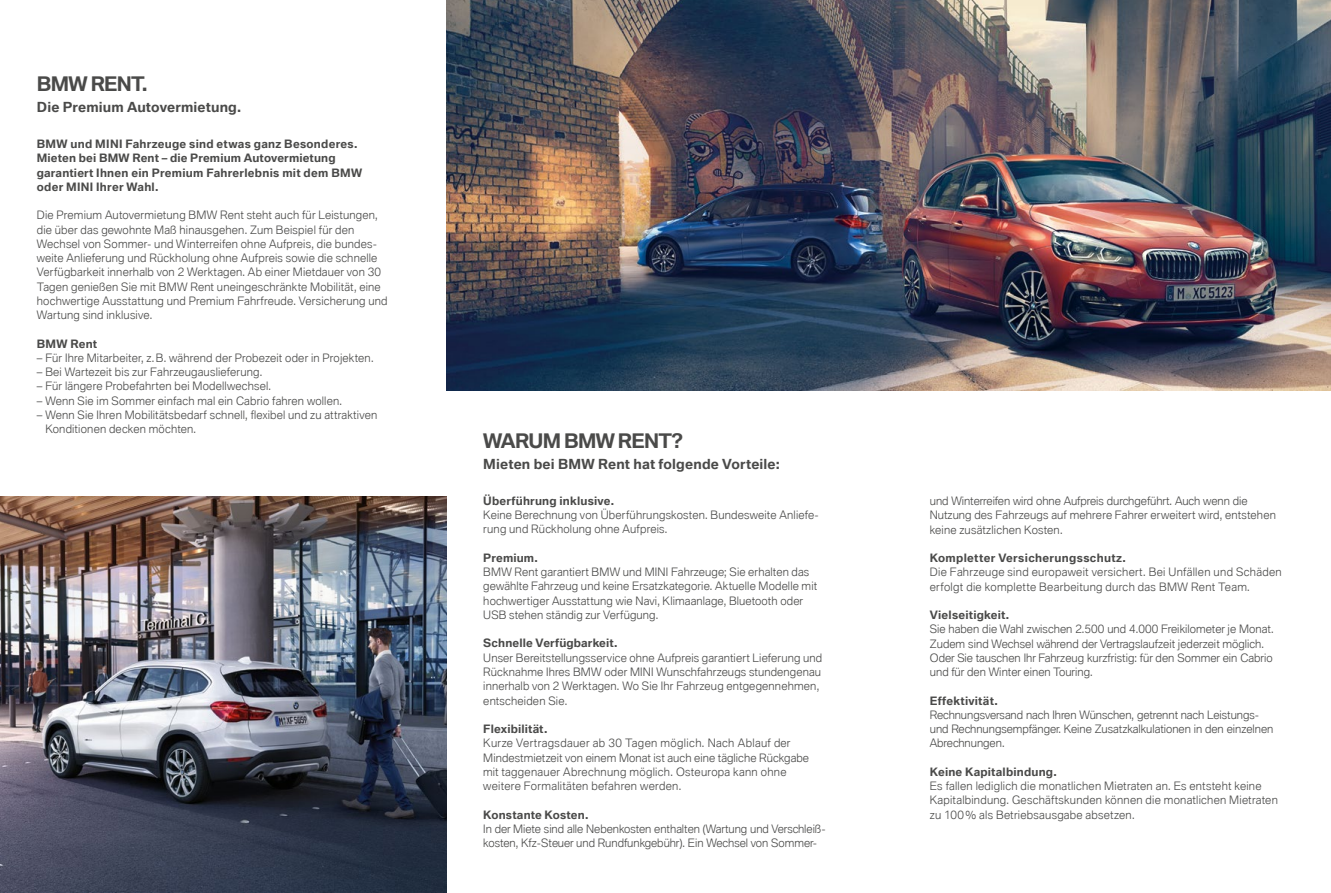
<style>
.page{position:relative;width:1331px;height:893px;background:#fff}
.page>*{position:absolute;margin:0;border:0;box-sizing:border-box;transform-origin:0 0}
.t1{font:700 19.5px "BMW Type Global Pro";letter-spacing:-.04em;color:#4a4a49}
.t2{font:700 13.5px "BMW Type Global Pro";letter-spacing:.01em;color:#4a4a49}
.t3{font:300 11.25px/14.2px "BMW Type Global Pro";letter-spacing:.015em;color:#4a4a49}
.t4{font:700 11.25px/14.2px "BMW Type Global Pro";letter-spacing:.02em;color:#4a4a49}
</style>
<div class="page">
<img style="left:0;top:496px;width:446px;height:397px">
<img style="left:446px;top:0;width:885px;height:391px">
<h1 class="t1" style="left:37px;top:73px;width:112px">BMW RENT.</h1>
<p class="t2" style="left:37px;top:99px;width:206px">Die Premium Autovermietung.</p>
<p class="t4" style="left:37px;top:137px;width:327px">BMW und MINI Fahrzeuge sind etwas ganz Besonderes.<br>Mieten bei BMW Rent – die Premium Autovermietung garantiert Ihnen ein Premium Fahrerlebnis mit dem BMW oder MINI Ihrer Wahl.</p>
<p class="t3" style="left:37px;top:209px;width:352px">Die Premium Autovermietung BMW Rent steht auch für Leistungen, die über das gewohnte Maß hinausgehen. Zum Beispiel für den Wechsel von Sommer- und Winterreifen ohne Aufpreis, die bundes&shy;weite Anlieferung und Rückholung ohne Aufpreis sowie die schnelle Verfügbarkeit innerhalb von 2 Werktagen. Ab einer Mietdauer von 30<br>Tagen genießen Sie mit BMW Rent uneingeschränkte Mobilität, eine hochwertige Ausstattung und Premium Fahrfreude. Versicherung und Wartung sind inklusive.</p>
<p class="t4" style="left:37px;top:337px;width:62px">BMW Rent</p>
<p class="t3" style="left:37px;top:351px;width:338px">– Für Ihre Mitarbeiter, z.B. während der Probezeit oder in Projekten.</p>
<p class="t3" style="left:37px;top:366px;width:227px">– Bei Wartezeit bis zur Fahrzeugauslieferung.</p>
<p class="t3" style="left:37px;top:380px;width:236px">– Für längere Probefahrten bei Modellwechsel.</p>
<p class="t3" style="left:37px;top:394px;width:307px">– Wenn Sie im Sommer einfach mal ein Cabrio fahren wollen.</p>
<p class="t3" style="left:45px;top:408px;width:333px;text-indent:-9px">– Wenn Sie Ihren Mobilitätsbedarf schnell, flexibel und zu attraktiven<br>Konditionen decken möchten.</p>
<h1 class="t1" style="left:483px;top:430px;width:201px">WARUM BMW RENT?</h1>
<p class="t2" style="left:483px;top:456px;width:298px">Mieten bei BMW Rent hat folgende Vorteile:</p>
<p class="t4" style="left:483px;top:494px;width:132px">Überführung inklusive.</p>
<p class="t3" style="left:483px;top:509px;width:337px">Keine Berechnung von Überführungskosten. Bundesweite Anliefe&shy;rung und Rückholung ohne Aufpreis.</p>
<p class="t4" style="left:483px;top:551px;width:56px">Premium.</p>
<p class="t3" style="left:483px;top:566px;width:335px">BMW Rent garantiert BMW und MINI Fahrzeuge; Sie erhalten das gewählte Fahrzeug und keine Ersatzkategorie. Aktuelle Modelle mit hochwertiger Ausstattung wie Navi, Klimaanlage, Bluetooth oder USB stehen ständig zur Verfügung.</p>
<p class="t4" style="left:483px;top:636px;width:136px">Schnelle Verfügbarkeit.</p>
<p class="t3" style="left:483px;top:651px;width:340px">Unser Bereitstellungsservice ohne Aufpreis garantiert Lieferung und Rücknahme Ihres BMW oder MINI Wunschfahrzeugs stundengenau innerhalb von 2 Werktagen. Wo Sie Ihr Fahrzeug entgegennehmen, entscheiden Sie.</p>
<p class="t4" style="left:483px;top:722px;width:66px">Flexibilität.</p>
<p class="t3" style="left:483px;top:737px;width:327px">Kurze Vertragsdauer ab 30 Tagen möglich. Nach Ablauf der Mindestmietzeit von einem Monat ist auch eine tägliche Rückgabe mit taggenauer Abrechnung möglich. Osteuropa kann ohne weitere Formalitäten befahren werden.</p>
<p class="t4" style="left:483px;top:807px;width:107px">Konstante Kosten.</p>
<p class="t3" style="left:483px;top:822px;width:344px">In der Miete sind alle Nebenkosten enthalten (Wartung und Verschleiß&shy;kosten, Kfz-Steuer und Rundfunkgebühr). Ein Wechsel von Sommer-</p>
<p class="t3" style="left:930px;top:494px;width:348px">und Winterreifen wird ohne Aufpreis durchgeführt. Auch wenn die<br>Nutzung des Fahrzeugs auf mehrere Fahrer erweitert wird, entstehen keine zusätzlichen Kosten.</p>
<p class="t4" style="left:930px;top:551px;width:198px">Kompletter Versicherungsschutz.</p>
<p class="t3" style="left:930px;top:566px;width:353px">Die Fahrzeuge sind europaweit versichert. Bei Unfällen und Schäden erfolgt die komplette Bearbeitung durch das BMW Rent Team.</p>
<p class="t4" style="left:930px;top:608px;width:81px">Vielseitigkeit.</p>
<p class="t3" style="left:930px;top:623px;width:345px">Sie haben die Wahl zwischen 2.500 und 4.000 Freikilometer je Monat.<br>Zudem sind Wechsel während der Vertragslaufzeit jederzeit möglich.<br>Oder Sie tauschen Ihr Fahrzeug kurzfristig: für den Sommer ein Cabrio und für den Winter einen Touring.</p>
<p class="t4" style="left:930px;top:694px;width:70px">Effektivität.</p>
<p class="t3" style="left:930px;top:708px;width:345px">Rechnungsversand nach Ihren Wünschen, getrennt nach Leistungs&shy;und Rechnungsempfänger. Keine Zusatzkalkulationen in den einzelnen<br>Abrechnungen.</p>
<p class="t4" style="left:930px;top:765px;width:129px">Keine Kapitalbindung.</p>
<p class="t3" style="left:930px;top:779px;width:350px">Es fallen lediglich die monatlichen Mietraten an. Es entsteht keine<br>Kapitalbindung. Geschäftskunden können die monatlichen Mietraten zu 100% als Betriebsausgabe absetzen.</p>
</div>
